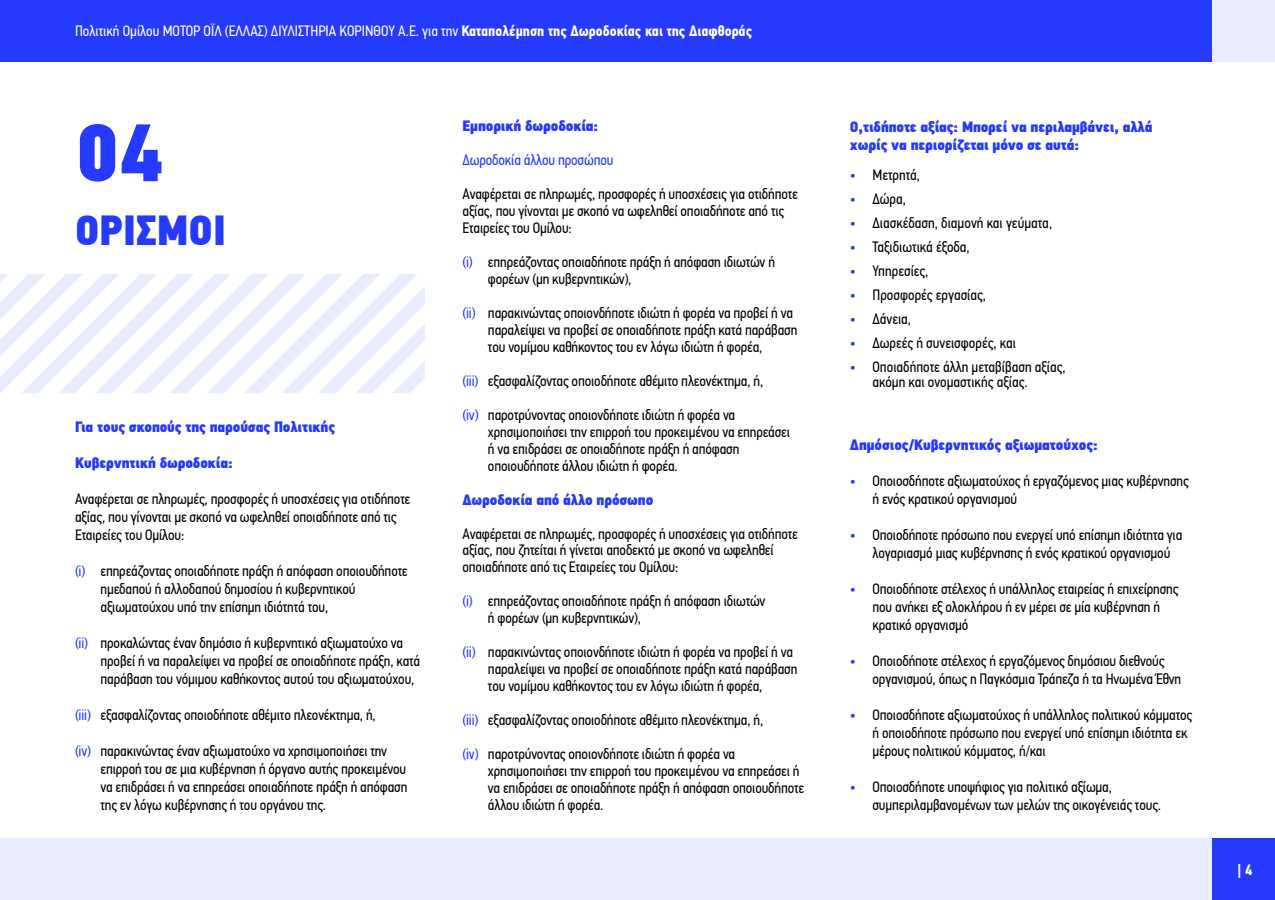
<style>
.page{position:relative;width:1275px;height:900px;background:#fff}
.page>*{position:absolute;margin:0;border:0;box-sizing:border-box;transform-origin:0 0}
.t1{font:81.6px "PF Din Text Cond Pro X Black";color:#2539ff}
.t2{font:42px "PF Din Text Cond Pro X Black";color:#2539ff}
.t3{font:15px/18px "PF Din Text Cond Pro";letter-spacing:-.01em;color:#000}
.t4{font:15px/18px "PF Din Text Cond Pro X Black";letter-spacing:-.01em;color:#2539ff}
.t5{font:15px "PF Din Text Cond Pro";color:#fff}
.t6{font:15px "PF Din Text Cond Pro";letter-spacing:-.01em;color:#2539ff}
.t7{font:700 15px "PF Din Text Cond Pro";color:#fff}
.s1{font-weight:700}
.s2{color:#2539ff}
</style>
<div class="page">
<div style="left:63px;top:0;width:1212px;height:61px;background:#e9ebff"></div>
<div style="left:0;top:839px;width:1212px;height:61px;background:#e9ebff"></div>
<div style="left:0;top:0;width:1212px;height:61px;background:#2539ff"></div>
<div style="left:1212px;top:839px;width:63px;height:61px;background:#2539ff"></div>
<svg style="left:0;top:274px;width:425px;height:119px"></svg>
<p class="t5" style="left:75px;top:22px;width:679px">Πολιτική Ομίλου ΜΟΤΟΡ ΟΪΛ (ΕΛΛΑΣ) ΔΙΥΛΙΣΤΗΡΙΑ ΚΟΡΙΝΘΟΥ Α.Ε. για την <span class="s1">Καταπολέμηση της Δωροδοκίας και της Διαφθοράς</span></p>
<p class="t4" style="left:462px;top:117px;width:137px">Εμπορική δωροδοκία:</p>
<p class="t6" style="left:462px;top:151px;width:152px">Δωροδοκία άλλου προσώπου</p>
<p class="t3" style="left:462px;top:186px;width:337px;line-height:17px">Αναφέρεται σε πληρωμές, προσφορές ή υποσχέσεις για οτιδήποτε αξίας, που γίνονται με σκοπό να ωφεληθεί οποιαδήποτε από τις<br>Εταιρείες του Ομίλου:</p>
<p class="t3" style="left:488px;top:253px;width:289px;line-height:17px;text-indent:-26px"><span class="s2">(i)</span> επηρεάζοντας οποιαδήποτε πράξη ή απόφαση ιδιωτών ή φορέων (μη κυβερνητικών),</p>
<p class="t3" style="left:488px;top:304px;width:311px;line-height:17px;text-indent:-26px"><span class="s2">(ii)</span> παρακινώντας οποιονδήποτε ιδιώτη ή φορέα να προβεί ή να παραλείψει να προβεί σε οποιαδήποτε πράξη κατά παράβαση του νομίμου καθήκοντος του εν λόγω ιδιώτη ή φορέα,</p>
<p class="t3" style="left:462px;top:372px;width:302px"><span class="s2">(iii)</span> εξασφαλίζοντας οποιοδήποτε αθέμιτο πλεονέκτημα, ή,</p>
<p class="t3" style="left:488px;top:406px;width:304px;line-height:17px;text-indent:-26px"><span class="s2">(iv)</span> παροτρύνοντας οποιονδήποτε ιδιώτη ή φορέα να χρησιμοποιήσει την επιρροή του προκειμένου να επηρεάσει ή να επιδράσει σε οποιαδήποτε πράξη ή απόφαση οποιουδήποτε άλλου ιδιώτη ή φορέα.</p>
<p class="t4" style="left:462px;top:491px;width:192px">Δωροδοκία από άλλο πρόσωπο</p>
<p class="t3" style="left:462px;top:525px;width:337px;line-height:17px">Αναφέρεται σε πληρωμές, προσφορές ή υποσχέσεις για οτιδήποτε αξίας, που ζητείται ή γίνεται αποδεκτό με σκοπό να ωφεληθεί οποιαδήποτε από τις Εταιρείες του Ομίλου:</p>
<p class="t3" style="left:488px;top:593px;width:279px;line-height:17px;text-indent:-26px"><span class="s2">(i)</span> επηρεάζοντας οποιαδήποτε πράξη ή απόφαση ιδιωτών ή φορέων (μη κυβερνητικών),</p>
<p class="t3" style="left:488px;top:644px;width:311px;line-height:17px;text-indent:-26px"><span class="s2">(ii)</span> παρακινώντας οποιονδήποτε ιδιώτη ή φορέα να προβεί ή να παραλείψει να προβεί σε οποιαδήποτε πράξη κατά παράβαση του νομίμου καθήκοντος του εν λόγω ιδιώτη ή φορέα,</p>
<p class="t3" style="left:462px;top:711px;width:302px"><span class="s2">(iii)</span> εξασφαλίζοντας οποιοδήποτε αθέμιτο πλεονέκτημα, ή,</p>
<p class="t3" style="left:488px;top:746px;width:318px;line-height:17px;text-indent:-26px"><span class="s2">(iv)</span> παροτρύνοντας οποιονδήποτε ιδιώτη ή φορέα να χρησιμοποιήσει την επιρροή του προκειμένου να επηρεάσει ή να επιδράσει σε οποιαδήποτε πράξη ή απόφαση οποιουδήποτε άλλου ιδιώτη ή φορέα.</p>
<h1 class="t1" style="left:75px;top:102px;width:90px">04</h1>
<p class="t4" style="left:850px;top:118px;width:304px">Ο,τιδήποτε αξίας: Μπορεί να περιλαμβάνει, αλλά χωρίς να περιορίζεται μόνο σε αυτά:</p>
<p class="t3" style="left:850px;top:166px;width:72px"><span class="s2">•</span> Μετρητά,</p>
<p class="t3" style="left:850px;top:190px;width:58px"><span class="s2">•</span> Δώρα,</p>
<p class="t3" style="left:850px;top:214px;width:204px"><span class="s2">•</span> Διασκέδαση, διαμονή και γεύματα,</p>
<p class="t3" style="left:850px;top:238px;width:121px"><span class="s2">•</span> Ταξιδιωτικά έξοδα,</p>
<p class="t3" style="left:850px;top:262px;width:80px"><span class="s2">•</span> Υπηρεσίες,</p>
<p class="t3" style="left:850px;top:286px;width:138px"><span class="s2">•</span> Προσφορές εργασίας,</p>
<p class="t3" style="left:850px;top:310px;width:63px"><span class="s2">•</span> Δάνεια,</p>
<p class="t3" style="left:850px;top:334px;width:168px"><span class="s2">•</span> Δωρεές ή συνεισφορές, και</p>
<p class="t3" style="left:872px;top:359px;width:195px;line-height:15px;text-indent:-22px"><span class="s2">•</span> Οποιαδήποτε άλλη μεταβίβαση αξίας, ακόμη και ονομαστικής αξίας.</p>
<h2 class="t2" style="left:75px;top:204px;width:153px">ΟΡΙΣΜΟΊ</h2>
<p class="t4" style="left:75px;top:418px;width:262px">Για τους σκοπούς της παρούσας Πολιτικής</p>
<p class="t4" style="left:75px;top:454px;width:159px">Κυβερνητική δωροδοκία:</p>
<p class="t3" style="left:75px;top:490px;width:337px">Αναφέρεται σε πληρωμές, προσφορές ή υποσχέσεις για οτιδήποτε αξίας, που γίνονται με σκοπό να ωφεληθεί οποιαδήποτε από τις<br>Εταιρείες του Ομίλου:</p>
<p class="t3" style="left:100px;top:562px;width:309px;text-indent:-26px"><span class="s2">(i)</span> επηρεάζοντας οποιαδήποτε πράξη ή απόφαση οποιουδήποτε ημεδαπού ή αλλοδαπού δημοσίου ή κυβερνητικού αξιωματούχου υπό την επίσημη ιδιότητά του,</p>
<p class="t3" style="left:101px;top:634px;width:321px;text-indent:-26px"><span class="s2">(ii)</span> προκαλώντας έναν δημόσιο ή κυβερνητικό αξιωματούχο να προβεί ή να παραλείψει να προβεί σε οποιαδήποτε πράξη, κατά παράβαση του νόμιμου καθήκοντος αυτού του αξιωματούχου,</p>
<p class="t3" style="left:75px;top:706px;width:302px"><span class="s2">(iii)</span> εξασφαλίζοντας οποιοδήποτε αθέμιτο πλεονέκτημα, ή,</p>
<p class="t3" style="left:101px;top:742px;width:308px;text-indent:-26px"><span class="s2">(iv)</span> παρακινώντας έναν αξιωματούχο να χρησιμοποιήσει την επιρροή του σε μια κυβέρνηση ή όργανο αυτής προκειμένου να επιδράσει ή να επηρεάσει οποιαδήποτε πράξη ή απόφαση της εν λόγω κυβέρνησης ή του οργάνου της.</p>
<p class="t4" style="left:850px;top:436px;width:249px">Δημόσιος/Κυβερνητικός αξιωματούχος:</p>
<p class="t3" style="left:872px;top:472px;width:318px;text-indent:-22px"><span class="s2">•</span> Οποιοσδήποτε αξιωματούχος ή εργαζόμενος μιας κυβέρνησης ή ενός κρατικού οργανισμού</p>
<p class="t3" style="left:872px;top:526px;width:311px;text-indent:-22px"><span class="s2">•</span> Οποιοδήποτε πρόσωπο που ενεργεί υπό επίσημη ιδιότητα για λογαριασμό μιας κυβέρνησης ή ενός κρατικού οργανισμού</p>
<p class="t3" style="left:872px;top:580px;width:307px;text-indent:-22px"><span class="s2">•</span> Οποιοδήποτε στέλεχος ή υπάλληλος εταιρείας ή επιχείρησης που ανήκει εξ ολοκλήρου ή εν μέρει σε μία κυβέρνηση ή κρατικό οργανισμό</p>
<p class="t3" style="left:872px;top:652px;width:310px;text-indent:-22px"><span class="s2">•</span> Οποιοδήποτε στέλεχος ή εργαζόμενος δημόσιου διεθνούς οργανισμού, όπως η Παγκόσμια Τράπεζα ή τα Ηνωμένα Έθνη</p>
<p class="t3" style="left:872px;top:706px;width:321px;text-indent:-22px"><span class="s2">•</span> Οποιοσδήποτε αξιωματούχος ή υπάλληλος πολιτικού κόμματος ή οποιοδήποτε πρόσωπο που ενεργεί υπό επίσημη ιδιότητα εκ μέρους πολιτικού κόμματος, ή/και</p>
<p class="t3" style="left:872px;top:778px;width:290px;text-indent:-22px"><span class="s2">•</span> Οποιοσδήποτε υποψήφιος για πολιτικό αξίωμα, συμπεριλαμβανομένων των μελών της οικογένειάς τους.</p>
<p class="t7" style="left:1238px;top:861px;width:16px">| 4</p>
</div>
